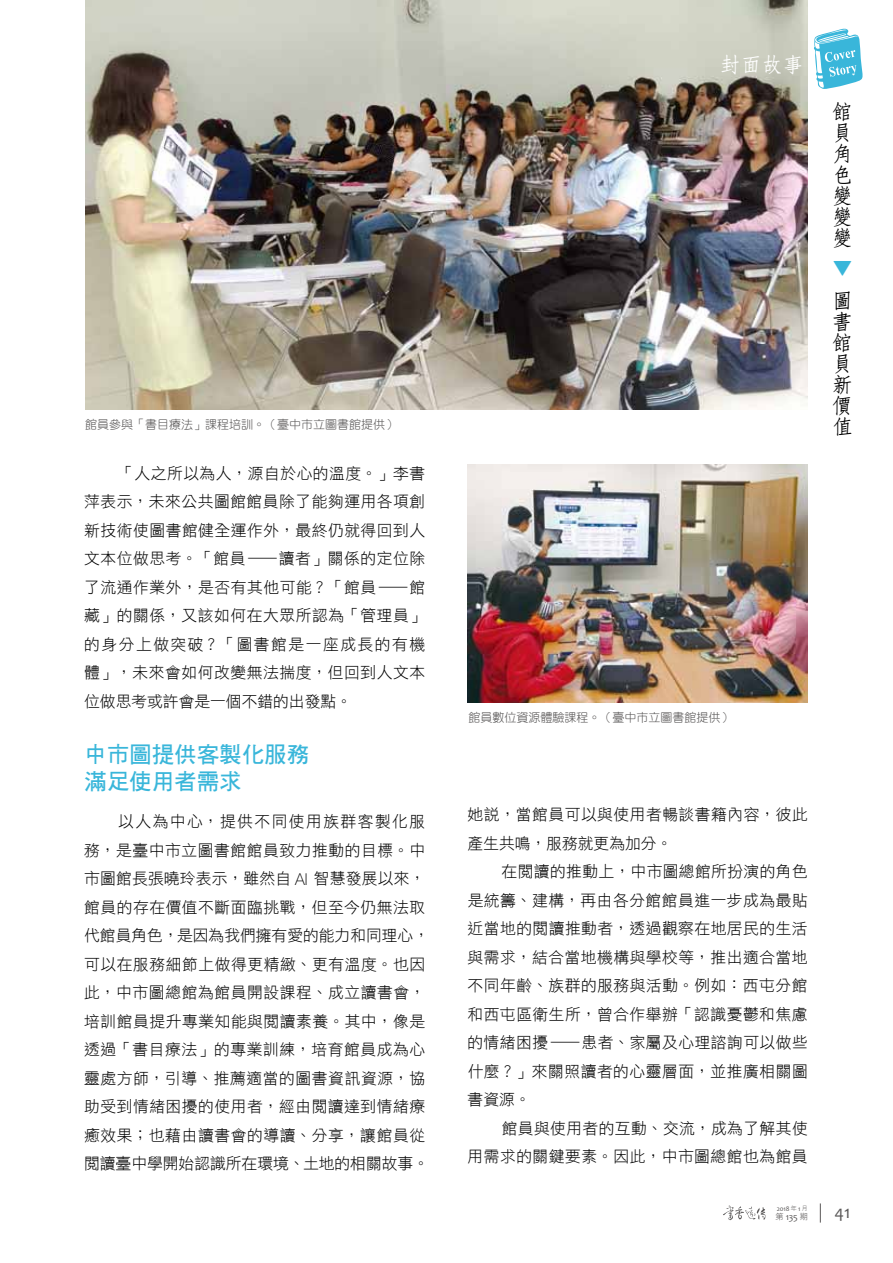
<style>
.page{position:relative;width:893px;height:1263px;background:#fff}
.page>*{position:absolute;margin:0;border:0;box-sizing:border-box;transform-origin:0 0}
.t1{font:22.5px/27px "DF Hei W7 WINP BF";color:#39b6da}
.t2{font:500 21px/21px "Han Wang Fang Song";color:#000;text-align:justify}
.t3{font:500 21px "Han Wang Fang Song";color:#fff}
.t4{font:500 21px "Han Wang Fang Song";color:#39b6da}
.t5{font:18px "Candara";color:#595757}
.t6{font:15.75px/28.5px "DF Hei W3 WINP BF";letter-spacing:.035em;color:#000;text-align:justify}
.t7{font:12px "DF Yuan W3 WIN BF";color:#595757}
.t8{font:9.45px "Candara";color:#595757}
.t9{font:6.9px "Candara";color:#595757}
.s1{font-family:"Helvetica Neue LT Std";font-weight:100;font-size:16.35px}
.s2{font-family:"DF Hei W3 WINP BF";font-size:6px}
.s3{font-family:"DF Hei W3 WINP BF";font-size:8.25px}
</style>
<div class="page">
<img style="left:85px;top:0;width:723px;height:410px">
<svg style="left:820px;top:1203px;width:1px;height:19px"></svg>
<svg style="left:723px;top:1205px;width:42px;height:15px"></svg>
<svg style="left:814px;top:28px;width:49px;height:61px"></svg>
<img style="left:468px;top:465px;width:340px;height:238px">
<p class="t7" style="left:85px;top:418px;width:314px">館員參與「書目療法」課程培訓。（臺中市立圖書館提供）</p>
<h2 class="t3" style="left:720px;top:53px;width:85px">封面故事</h2>
<p class="t6" style="left:84px;top:459px;width:343px;text-indent:34px">「人之所以為人，源自於心的溫度。」李書萍表示，未來公共圖館館員除了能夠運用各項創新技術使圖書館健全運作外，最終仍就得回到人文本位做思考。「館員—讀者」關係的定位除了流通作業外，是否有其他可能？「館員—館藏」的關係，又該如何在大眾所認為「管理員」的身分上做突破？「圖書館是一座成長的有機體」，未來會如何改變無法揣度，但回到人文本位做思考或許會是一個不錯的出發點。</p>
<h1 class="t1" style="left:84px;top:740px;width:227px">中市圖提供客製化服務滿足使用者需求</h1>
<p class="t6" style="left:84px;top:807px;width:347px;text-align:left;text-indent:34px">以人為中心，提供不同使用族群客製化服務，是臺中市立圖書館館員致力推動的目標。中市圖館長張曉玲表示，雖然自 <span class="s1">AI</span> 智慧發展以來，館員的存在價值不斷面臨挑戰，但至今仍無法取代館員角色，是因為我們擁有愛的能力和同理心，可以在服務細節上做得更精緻、更有溫度。也因此，中市圖總館為館員開設課程、成立讀書會，培訓館員提升專業知能與閱讀素養。其中，像是透過「書目療法」的專業訓練，培育館員成為心靈處方師，引導、推薦適當的圖書資訊資源，協助受到情緒困擾的使用者，經由閱讀達到情緒療癒效果；也藉由讀書會的導讀、分享，讓館員從閱讀臺中學開始認識所在環境、土地的相關故事。</p>
<p class="t6" style="left:468px;top:800px;width:342px">她說，當館員可以與使用者暢談書籍內容，彼此產生共鳴，服務就更為加分。</p>
<p class="t7" style="left:469px;top:711px;width:265px">館員數位資源體驗課程。（臺中市立圖書館提供）</p>
<p class="t6" style="left:467px;top:857px;width:342px;text-indent:34px">在閱讀的推動上，中市圖總館所扮演的角色是統籌、建構，再由各分館館員進一步成為最貼近當地的閱讀推動者，透過觀察在地居民的生活與需求，結合當地機構與學校等，推出適合當地不同年齡、族群的服務與活動。例如：西屯分館和西屯區衛生所，曾合作舉辦「認識憂鬱和焦慮的情緒困擾—患者、家屬及心理諮詢可以做些什麼？」來關照讀者的心靈層面，並推廣相關圖書資源。</p>
<p class="t6" style="left:468px;top:1114px;width:342px;text-align:right">館員與使用者的互動、交流，成為了解其使<br>用需求的關鍵要素。因此，中市圖總館也為館員</p>
<p class="t9" style="left:777px;top:1204px;width:33px">2018 <span class="s2">年</span> 1 <span class="s2">月</span></p>
<p class="t8" style="left:775px;top:1211px;width:34px"><span class="s3">第</span> 135 <span class="s3">期</span></p>
<h2 class="t2" style="left:832px;top:101px;width:21px">館員角色變變變</h2>
<h2 class="t4" style="left:832px;top:258px;width:22px">▼</h2>
<h2 class="t2" style="left:832px;top:290px;width:21px;text-align:left">圖書館員新價值</h2>
<p class="t5" style="left:835px;top:1201px;width:17px">41</p>
</div>
